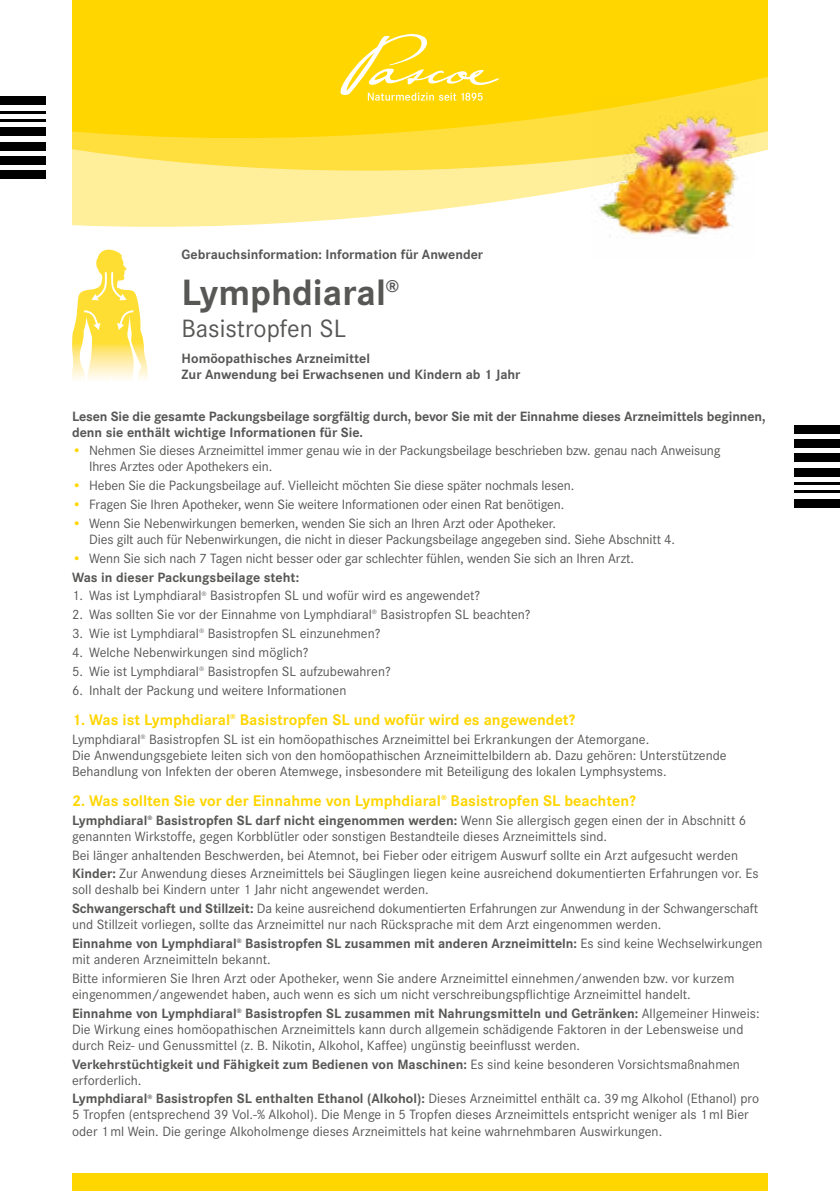
<style>
.page{position:relative;width:840px;height:1191px;background:#fff}
.page>*{position:absolute;margin:0;border:0;box-sizing:border-box;transform-origin:0 0}
.t1{font:700 38px "Corporate S Pro";color:#575756}
.t2{font:26px "Corporate S Pro";color:#575756}
.t3{font:700 16px "Corporate S Pro";color:#ffd600}
.t4{font:14px/16px "Corporate S Pro";color:#575756}
.t5{font:700 14px/16px "Corporate S Pro";color:#575756}
.s1{color:#ffd600}
.s2{font-weight:700}
.s3{font-weight:400}
</style>
<div class="page">
<svg style="left:72px;top:186px;width:519px;height:41px;fill:#ffee9a"></svg>
<svg style="left:72px;top:0;width:695px;height:186px;background:#feda1c"></svg>
<div style="left:72px;top:1174px;width:695px;height:17px;background:#ffd600"></div>
<svg style="left:340px;top:34px;width:159px;height:67px;background:#ffdc29"></svg>
<div style="left:0;top:96px;width:45px;height:9px;background:#000"></div>
<hr style="left:0;top:111px;width:45px;height:2px;background:#000">
<hr style="left:0;top:119px;width:45px;height:3px;background:#000">
<div style="left:0;top:128px;width:45px;height:8px;background:#000"></div>
<div style="left:0;top:142px;width:45px;height:8px;background:#000"></div>
<div style="left:0;top:156px;width:45px;height:8px;background:#000"></div>
<div style="left:0;top:170px;width:45px;height:9px;background:#000"></div>
<div style="left:794px;top:499px;width:45px;height:8px;background:#000"></div>
<hr style="left:794px;top:490px;width:45px;height:3px;background:#000">
<hr style="left:794px;top:482px;width:45px;height:3px;background:#000">
<div style="left:794px;top:468px;width:45px;height:8px;background:#000"></div>
<div style="left:794px;top:454px;width:45px;height:8px;background:#000"></div>
<div style="left:794px;top:439px;width:45px;height:9px;background:#000"></div>
<div style="left:794px;top:425px;width:45px;height:9px;background:#000"></div>
<img style="left:72px;top:249px;width:76px;height:131px">
<svg style="left:91px;top:272px;width:35px;height:28px"></svg>
<svg style="left:117px;top:310px;width:16px;height:20px"></svg>
<svg style="left:84px;top:310px;width:16px;height:20px"></svg>
<img style="left:591px;top:96px;width:162px;height:139px">
<p class="t5" style="left:181px;top:245px;width:303px">Gebrauchsinformation: Information für Anwender</p>
<h1 class="t1" style="left:181px;top:262px;width:219px">Lymphdiaral<sup>®</sup></h1>
<h2 class="t2" style="left:181px;top:309px;width:166px">Basistropfen SL</h2>
<p class="t5" style="left:181px;top:349px;width:340px">Homöopathisches Arzneimittel<br>Zur Anwendung bei Erwachsenen und Kindern ab 1 Jahr</p>
<p class="t5" style="left:72px;top:407px;width:694px">Lesen Sie die gesamte Packungsbeilage sorgfältig durch, bevor Sie mit der Einnahme dieses Arzneimittels beginnen, denn sie enthält wichtige Informationen für Sie.</p>
<p class="t4" style="left:89px;top:442px;width:632px;text-indent:-17px"><span class="s1">•</span> Nehmen Sie dieses Arzneimittel immer genau wie in der Packungsbeilage beschrieben bzw. genau nach Anweisung<br>Ihres Arztes oder Apothekers ein.</p>
<p class="t4" style="left:72px;top:476px;width:503px"><span class="s1">•</span> Heben Sie die Packungsbeilage auf. Vielleicht möchten Sie diese später nochmals lesen.</p>
<p class="t4" style="left:72px;top:495px;width:493px"><span class="s1">•</span> Fragen Sie Ihren Apotheker, wenn Sie weitere Informationen oder einen Rat benötigen.</p>
<p class="t4" style="left:89px;top:514px;width:587px;text-indent:-17px"><span class="s1">•</span> Wenn Sie Nebenwirkungen bemerken, wenden Sie sich an Ihren Arzt oder Apotheker.<br>Dies gilt auch für Nebenwirkungen, die nicht in dieser Packungsbeilage angegeben sind. Siehe Abschnitt 4.</p>
<p class="t4" style="left:72px;top:547px;width:563px;line-height:18.8px"><span class="s1">•</span> Wenn Sie sich nach 7 Tagen nicht besser oder gar schlechter fühlen, wenden Sie sich an Ihren Arzt.<br><span class="s2">Was in dieser Packungsbeilage steht:</span></p>
<p class="t4" style="left:72px;top:587px;width:409px">1. Was ist Lymphdiaral<sup>®</sup> Basistropfen SL und wofür wird es angewendet?</p>
<p class="t4" style="left:72px;top:605px;width:460px">2. Was sollten Sie vor der Einnahme von Lymphdiaral<sup>®</sup> Basistropfen SL beachten?</p>
<p class="t4" style="left:72px;top:624px;width:310px">3. Wie ist Lymphdiaral<sup>®</sup> Basistropfen SL einzunehmen?</p>
<p class="t4" style="left:72px;top:643px;width:238px">4. Welche Nebenwirkungen sind möglich?</p>
<p class="t4" style="left:72px;top:662px;width:320px">5. Wie ist Lymphdiaral<sup>®</sup> Basistropfen SL aufzubewahren?</p>
<p class="t4" style="left:72px;top:681px;width:276px">6. Inhalt der Packung und weitere Informationen</p>
<p class="t3" style="left:72px;top:707px;width:504px">1. Was ist Lymphdiaral<sup>®</sup> Basistropfen SL und wofür wird es angewendet?</p>
<p class="t4" style="left:72px;top:730px;width:655px">Lymphdiaral<sup>®</sup> Basistropfen SL ist ein homöopathisches Arzneimittel bei Erkrankungen der Atemorgane.<br>Die Anwendungsgebiete leiten sich von den homöopathischen Arzneimittelbildern ab. Dazu gehören: Unterstützende<br>Behandlung von Infekten der oberen Atemwege, insbesondere mit Beteiligung des lokalen Lymphsystems.</p>
<p class="t3" style="left:72px;top:788px;width:565px">2. Was sollten Sie vor der Einnahme von Lymphdiaral<sup>®</sup> Basistropfen SL beachten?</p>
<p class="t4" style="left:72px;top:811px;width:675px"><span class="s2">Lymphdiaral</span><sup>®</sup> <span class="s2">Basistropfen SL darf nicht eingenommen werden:</span> Wenn Sie allergisch gegen einen der in Abschnitt 6 genannten Wirkstoffe, gegen Korbblütler oder sonstigen Bestandteile dieses Arzneimittels sind.</p>
<p class="t4" style="left:72px;top:844px;width:687px;line-height:18.8px">Bei länger anhaltenden Beschwerden, bei Atemnot, bei Fieber oder eitrigem Auswurf sollte ein Arzt aufgesucht werden<br><span class="s2">Kinder:</span> Zur Anwendung dieses Arzneimittels bei Säuglingen liegen keine ausreichend dokumentierten Erfahrungen vor. Es</p>
<p class="t4" style="left:72px;top:879px;width:687px;line-height:18.8px">soll deshalb bei Kindern unter 1 Jahr nicht angewendet werden.<br><span class="s2">Schwangerschaft und Stillzeit:</span> Da keine ausreichend dokumentierten Erfahrungen zur Anwendung in der Schwangerschaft</p>
<p class="t4" style="left:72px;top:914px;width:691px;line-height:18.8px">und Stillzeit vorliegen, sollte das Arzneimittel nur nach Rücksprache mit dem Arzt eingenommen werden.<br><span class="s2">Einnahme von Lymphdiaral</span><sup>®</sup> <span class="s2">Basistropfen SL zusammen mit anderen Arzneimitteln:</span> Es sind keine Wechselwirkungen</p>
<p class="t4" style="left:72px;top:949px;width:663px;line-height:18.8px">mit anderen Arzneimitteln bekannt.<br>Bitte informieren Sie Ihren Arzt oder Apotheker, wenn Sie andere Arzneimittel einnehmen/anwenden bzw. vor kurzem</p>
<p class="t4" style="left:72px;top:984px;width:688px;line-height:18.8px">eingenommen/angewendet haben, auch wenn es sich um nicht verschreibungspflichtige Arzneimittel handelt.<br><span class="s2">Einnahme von Lymphdiaral</span><sup>®</sup> <span class="s2">Basistropfen SL zusammen mit Nahrungsmitteln und Getränken:</span> Allgemeiner Hinweis:</p>
<p class="t4" style="left:72px;top:1020px;width:672px">Die Wirkung eines homöopathischen Arzneimittels kann durch allgemein schädigende Faktoren in der Lebensweise und durch Reiz- und Genussmittel (z. B. Nikotin, Alkohol, Kaffee) ungünstig beeinflusst werden.</p>
<p class="t5" style="left:72px;top:1054px;width:669px">Verkehrstüchtigkeit und Fähigkeit zum Bedienen von Maschinen: <span class="s3">Es sind keine besonderen Vorsichtsmaßnahmen erforderlich.</span></p>
<p class="t4" style="left:72px;top:1089px;width:688px"><span class="s2">Lymphdiaral</span><sup>®</sup> <span class="s2">Basistropfen SL enthalten Ethanol (Alkohol):</span> Dieses Arzneimittel enthält ca. 39mg Alkohol (Ethanol) pro<br>5 Tropfen (entsprechend 39 Vol.-% Alkohol). Die Menge in 5 Tropfen dieses Arzneimittels entspricht weniger als 1ml Bier oder 1ml Wein. Die geringe Alkoholmenge dieses Arzneimittels hat keine wahrnehmbaren Auswirkungen.</p>
</div>
